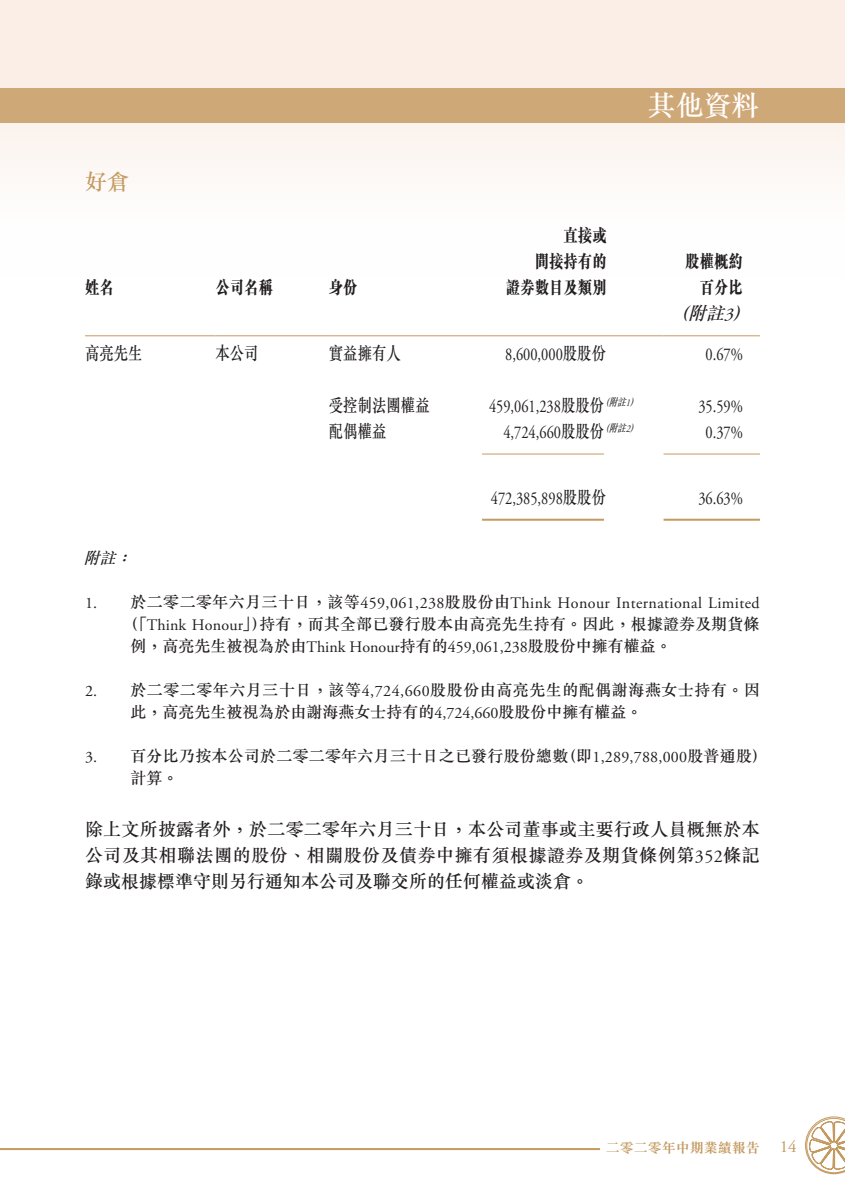
<style>
.page{position:relative;width:845px;height:1191px;background:#fff}
.page>*{position:absolute;margin:0;border:0;box-sizing:border-box;transform-origin:0 0}
.t1{font:500 28px "M Sung HK";color:#fff}
.t2{font:500 22px "M Sung HK";color:#c49a60}
.t3{font:500 18px/26px "M Sung HK";color:#231f20;text-align:justify}
.t4{font:18px "Adobe Garamond Pro";color:#231f20;scale:.8 1}
.t5{font:800 18px/26px "M Sung HK";color:#231f20;text-align:right;scale:.8 1}
.t6{font:500 18px "M Sung HK";color:#231f20;scale:.8 1}
.t7{font:italic 500 18px "M Sung HK";color:#231f20}
.t8{font:17px "Adobe Garamond Pro";color:#c49a60}
.t9{font:500 16px "M Sung HK";letter-spacing:.01em;color:#231f20}
.t10{font:16px "Adobe Garamond Pro";letter-spacing:.025em;color:#231f20}
.t11{font:500 16px "M Sung HK";letter-spacing:.03em;color:#231f20}
.t12{font:italic 500 16px "M Sung HK";color:#231f20}
.t13{font:700 14px "M Sung HK";color:#c49a60}
.t14{font:italic 500 10.4px "M Sung HK";color:#231f20;scale:.8 1}
.s1{font-family:"Adobe Garamond Pro";font-weight:400}
.s2{font-family:"M Sung HK";font-weight:500}
</style>
<div class="page">
<div style="left:0;top:0;width:845px;height:278px;background:#fcf6f2"></div>
<div style="left:0;top:88px;width:845px;height:34px;background:#cfa877"></div>
<hr style="left:0;top:1148px;width:600px;height:2px;background:#c49a60">
<svg style="left:805px;top:1116px;width:40px;height:59px"></svg>
<hr style="left:85px;top:335px;width:130px;height:1px;background:#c49a60">
<hr style="left:215px;top:335px;width:114px;height:1px;background:#c49a60">
<hr style="left:329px;top:335px;width:153px;height:1px;background:#c49a60">
<hr style="left:482px;top:335px;width:181px;height:1px;background:#c49a60">
<hr style="left:663px;top:335px;width:97px;height:1px;background:#c49a60">
<hr style="left:482px;top:453px;width:122px;height:1px;background:#c49a60">
<hr style="left:663px;top:453px;width:97px;height:1px;background:#c49a60">
<hr style="left:482px;top:519px;width:122px;height:2px;background:#c49a60">
<hr style="left:663px;top:519px;width:97px;height:2px;background:#c49a60">
<h2 class="t2" style="left:85px;top:166px;width:45px">好倉</h2>
<p class="t5" style="left:85px;top:273px;width:38px">姓名</p>
<p class="t6" style="left:85px;top:341px;width:73px">高亮先生</p>
<p class="t12" style="left:83px;top:547px;width:39px">附註</p>
<p class="t12" style="left:115px;top:547px;width:23px">：</p>
<p class="t5" style="left:215px;top:273px;width:74px">公司名稱</p>
<p class="t6" style="left:215px;top:341px;width:55px">本公司</p>
<p class="t5" style="left:329px;top:273px;width:37px">身份</p>
<p class="t6" style="left:329px;top:341px;width:91px">實益擁有人</p>
<p class="t6" style="left:329px;top:393px;width:127px">受控制法團權益</p>
<p class="t6" style="left:329px;top:419px;width:73px">配偶權益</p>
<h1 class="t1" style="left:648px;top:86px;width:113px">其他資料</h1>
<p class="t5" style="left:506px;top:221px;width:128px">直接或<br>間接持有的<br>證券數目及類別</p>
<p class="t5" style="left:685px;top:247px;width:74px">股權概約</p>
<p class="t5" style="left:699px;top:273px;width:56px">百分比</p>
<p class="t7" style="left:724px;top:301px;width:33px">(<span class="s1">3</span></p>
<p class="t7" style="left:688px;top:301px;width:44px">附註</p>
<p class="t7" style="left:671px;top:301px;width:26px">（</p>
<p class="t4" style="left:505px;top:343px;width:127px">8,600,000<span class="s2">股股份</span></p>
<p class="t4" style="left:705px;top:343px;width:48px">0.67%</p>
<p class="t4" style="left:489px;top:395px;width:146px">459,061,238<span class="s2">股股份</span></p>
<p class="t14" style="left:609px;top:395px;width:27px">附註</p>
<p class="t14" style="left:601px;top:395px;width:17px">（</p>
<p class="t14" style="left:625px;top:395px;width:21px">(<span class="s1">1</span></p>
<p class="t4" style="left:698px;top:395px;width:57px">35.59%</p>
<p class="t4" style="left:503px;top:421px;width:127px">4,724,660<span class="s2">股股份</span></p>
<p class="t14" style="left:609px;top:421px;width:27px">附註</p>
<p class="t14" style="left:601px;top:421px;width:17px">（</p>
<p class="t14" style="left:625px;top:421px;width:21px">(<span class="s1">2</span></p>
<p class="t4" style="left:705px;top:421px;width:48px">0.37%</p>
<p class="t4" style="left:491px;top:488px;width:146px">472,385,898<span class="s2">股股份</span></p>
<p class="t4" style="left:698px;top:488px;width:57px">36.63%</p>
<p class="t10" style="left:85px;top:593px;width:13px">1.</p>
<p class="t10" style="left:85px;top:681px;width:13px">2.</p>
<p class="t10" style="left:85px;top:747px;width:13px">3.</p>
<p class="t10" style="left:130px;top:593px;width:631px"><span class="s2">於二零二零年六月三十日，該等</span>459,061,238<span class="s2">股股份由</span>Think Honour International Limited</p>
<p class="t9" style="left:259px;top:613px;width:502px">持有，而其全部已發行股本由高亮先生持有。因此，根據證券及期貨條</p>
<p class="t10" style="left:123px;top:615px;width:145px"><span class="s2">（「</span>Think Honour<span class="s2">」）</span></p>
<p class="t9" style="left:130px;top:635px;width:543px">例，高亮先生被視為於由<span class="s1">Think Honour</span>持有的<span class="s1">459,061,238</span>股股份中擁有權益。</p>
<p class="t11" style="left:130px;top:679px;width:631px">於二零二零年六月三十日，該等<span class="s1">4,724,660</span>股股份由高亮先生的配偶謝海燕女士持有。因</p>
<p class="t9" style="left:130px;top:701px;width:514px">此，高亮先生被視為於由謝海燕女士持有的<span class="s1">4,724,660</span>股股份中擁有權益。</p>
<p class="t10" style="left:561px;top:747px;width:207px"><span class="s2">（即</span>1,289,788,000<span class="s2">股普通股(</span></p>
<p class="t9" style="left:130px;top:745px;width:439px">百分比乃按本公司於二零二零年六月三十日之已發行股份總數</p>
<p class="t9" style="left:130px;top:767px;width:49px">計算。</p>
<p class="t3" style="left:85px;top:816px;width:676px">除上文所披露者外，於二零二零年六月三十日，本公司董事或主要行政人員概無於本公司及其相聯法團的股份、相關股份及債券中擁有須根據證券及期貨條例第<span class="s1">352</span>條記錄或根據標準守則另行通知本公司及聯交所的任何權益或淡倉。</p>
<p class="t13" style="left:606px;top:1137px;width:155px">二零二零年中期業績報告</p>
<p class="t8" style="left:780px;top:1136px;width:18px">14</p>
</div>
